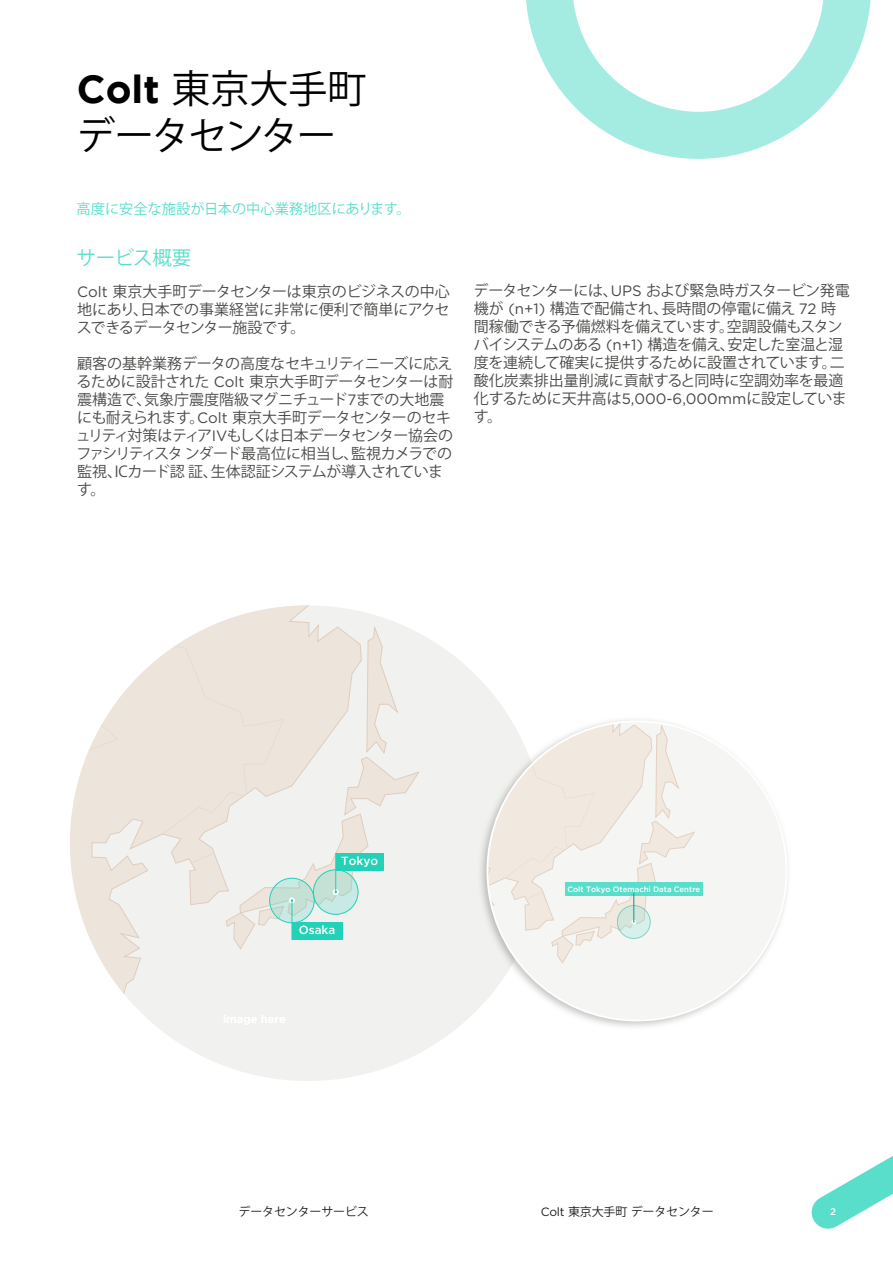
<style>
.page{position:relative;width:893px;height:1263px;background:#fff}
.page>*{position:absolute;margin:0;border:0;box-sizing:border-box;transform-origin:0 0}
.t1{font:39px/46.8px "Koz Go Pr 6 N";letter-spacing:-.035em;color:#000}
.t2{font:19.5px "Koz Go Pr 6 N";letter-spacing:-.02em;color:#58decb}
.t3{font:15px/18px "Koz Go Pr 6 N";letter-spacing:-.02em;color:#484a47}
.t4{font:14.25px "Koz Go Pr 6 N";color:#58decb}
.t5{font:12px "Koz Go Pr 6 N";letter-spacing:-.015em;color:#1d1d1b}
.t6{font:500 11.7px "Gotham";color:#fff}
.t7{font:500 9.75px "Gotham";color:#fff}
.t8{font:500 7.8px "Gotham";color:#fff}
.s1{font-family:"Gotham";font-weight:700}
.s2{font-family:"Gotham"}
</style>
<div class="page">
<svg style="left:95px;top:605px;width:413px;height:476px"></svg>
<svg style="left:70px;top:625px;width:350px;height:325px"></svg>
<div style="left:269px;top:878px;width:46px;height:45px;border:1px solid #23d1b8;border-radius:50%"></div>
<div style="left:292px;top:922px;width:50px;height:18px;background:#23d1b8"></div>
<hr style="left:292px;top:900px;width:1px;height:40px;background:#23d1b8">
<svg style="left:811px;top:1156px;width:82px;height:73px"></svg>
<svg style="left:526px;top:0;width:345px;height:159px"></svg>
<svg style="left:477px;top:716px;width:311px;height:314px"></svg>
<svg style="left:487px;top:721px;width:299px;height:299px"></svg>
<div style="left:565px;top:882px;width:137px;height:13px;background:#58decb"></div>
<svg style="left:487px;top:722px;width:209px;height:242px"></svg>
<div style="left:487px;top:1003px;width:6px;height:13px;background:#fff"></div>
<h1 class="t1" style="left:76px;top:66px;width:292px"><span class="s1">Colt</span> 東京大手町データセンター</h1>
<p class="t4" style="left:77px;top:201px;width:336px">高度に安全な施設が日本の中心業務地区にあります。</p>
<h2 class="t2" style="left:77px;top:247px;width:116px">サービス概要</h2>
<p class="t3" style="left:77px;top:283px;width:375px;text-align:justify"><span class="s2">Colt</span> 東京大手町データセンターは東京のビジネスの中心地にあり、日本での事業経営に非常に便利で簡単にアクセスできるデータセンター施設です。</p>
<p class="t3" style="left:76px;top:355px;width:379px">顧客の基幹業務データの高度なセキュリティニーズに応えるために設計された <span class="s2">Colt</span> 東京大手町データセンターは耐震構造で、気象庁震度階級マグニチュード<span class="s2">7</span>までの大地震にも耐えられます。<span class="s2">Colt</span> 東京大手町データセンターのセキュリティ対策はティア<span class="s2">IV</span>もしくは日本データセンター協会のファシリティスタ ンダード最高位に相当し、監視カメラでの監視、ICカード認 証、生体認証システムが導入されています。</p>
<p class="t3" style="left:474px;top:282px;width:378px">データセンターには、<span class="s2">UPS</span> および緊急時ガスタービン発電機が <span class="s2">(n+1)</span> 構造で配備され、長時間の停電に備え <span class="s2">72</span> 時間稼働できる予備燃料を備えています。空調設備もスタンバイシステムのある <span class="s2">(n+1)</span> 構造を備え、安定した室温と湿度を連続して確実に提供するために設置されています。二酸化炭素排出量削減に貢献すると同時に空調効率を最適化するために天井高は<span class="s2">5,000-6,000mm</span>に設定しています。</p>
<p class="t6" style="left:341px;top:853px;width:38px">Tokyo</p>
<p class="t6" style="left:299px;top:922px;width:38px">Osaka</p>
<p class="t8" style="left:567px;top:884px;width:134px">Colt Tokyo Otemachi Data Centre</p>
<p class="t5" style="left:239px;top:1205px;width:132px">データセンターサービス</p>
<p class="t5" style="left:541px;top:1205px;width:174px"><span class="s2">Colt</span> 東京大手町データセンター</p>
<p class="t7" style="left:830px;top:1205px;width:7px">2</p>
</div>
